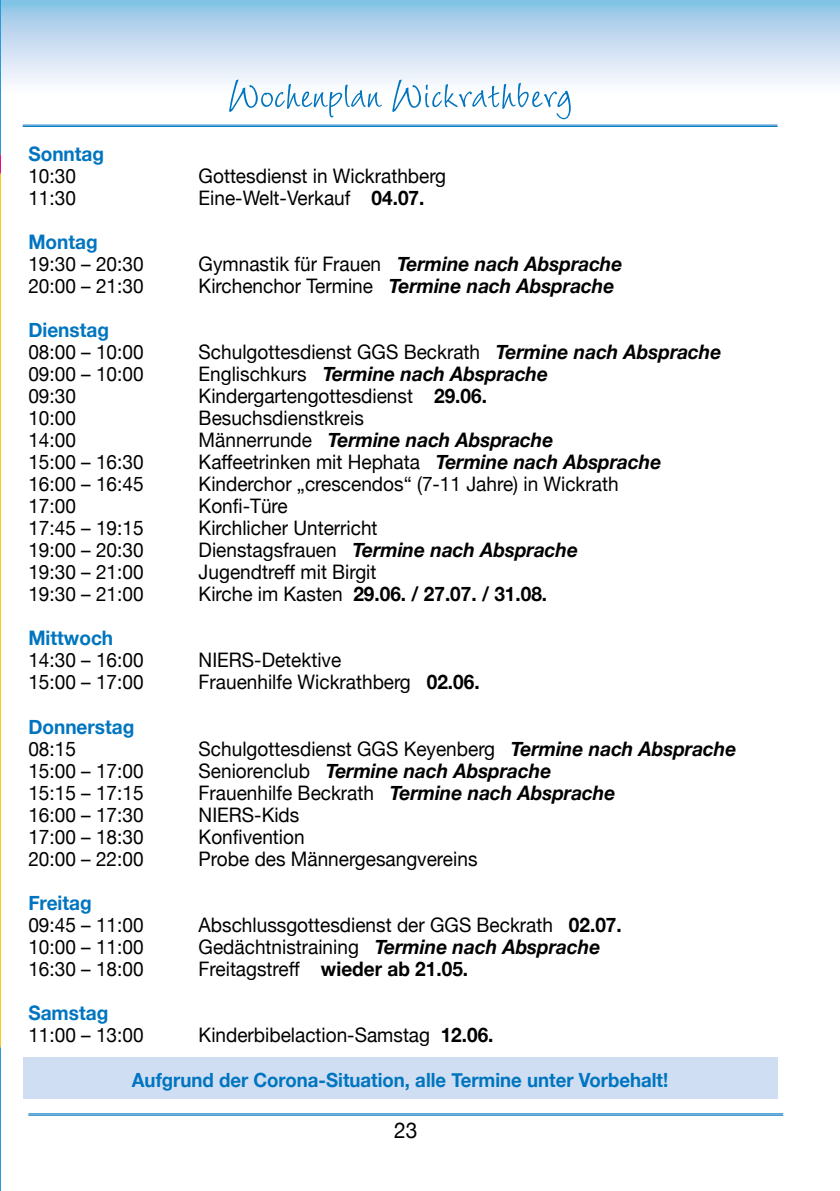
<style>
.page{position:relative;width:840px;height:1191px;background:#fff}
.page>*{position:absolute;margin:0;border:0;box-sizing:border-box;transform-origin:0 0}
.t1{font:54px "Wiesbaden Swing";color:#0075bf}
.t2{font:22px "Helvetica Neue";color:#000;scale:.95 1}
.t3{font:20px "Helvetica Neue";color:#000;scale:.95 1}
.t4{font:italic 700 20px "Helvetica Neue";color:#000;scale:.95 1}
.t5{font:700 20px "Helvetica Neue";color:#000;scale:.95 1}
.t6{font:700 20px "Helvetica Neue";color:#0075bf;scale:.95 1}
.t7{font:700 19.6px "Helvetica Neue";color:#0075bf;scale:.95 1}
.s1{font-weight:700}
.s2{font-weight:400;font-style:normal}
.s3{font-weight:700;font-style:italic}
.s4{font-weight:400}
</style>
<div class="page">
<svg style="left:1px;top:0;width:838px;height:127px"></svg>
<hr style="left:28px;top:1113px;width:754px;height:1px;background:#0075bf">
<hr style="left:28px;top:1114px;width:754px;height:1px;background:#0075bf">
<hr style="left:23px;top:125px;width:754px;height:1px;background:#0075bf">
<hr style="left:23px;top:126px;width:754px;height:1px;background:#0075bf">
<div style="left:23px;top:1057px;width:754px;height:41px;background:#cfdef3"></div>
<img style="left:0;top:0;width:1px;height:1191px">
<h1 class="t1" style="left:228px;top:64px;width:346px">Wochenplan Wickrathberg</h1>
<p class="t6" style="left:28px;top:138px;width:81px">Sonntag</p>
<p class="t3" style="left:28px;top:162px;width:52px">10:30</p>
<p class="t3" style="left:198px;top:162px;width:262px">Gottesdienst in Wickrathberg</p>
<p class="t3" style="left:28px;top:184px;width:52px">11:30</p>
<p class="t3" style="left:198px;top:184px;width:239px">Eine-Welt-Verkauf <span class="s1">04.07.</span></p>
<p class="t6" style="left:28px;top:226px;width:74px">Montag</p>
<p class="t3" style="left:28px;top:250px;width:123px">19:30 – 20:30</p>
<p class="t4" style="left:198px;top:248px;width:447px"><span class="s2">Gymnastik für Frauen</span> Termine nach Absprache</p>
<p class="t3" style="left:28px;top:272px;width:123px">20:00 – 21:30</p>
<p class="t4" style="left:198px;top:270px;width:439px"><span class="s2">Kirchenchor Termine</span> Termine nach Absprache</p>
<p class="t6" style="left:28px;top:314px;width:86px">Dienstag</p>
<p class="t3" style="left:28px;top:338px;width:123px">08:00 – 10:00</p>
<p class="t3" style="left:198px;top:338px;width:551px">Schulgottesdienst GGS Beckrath <span class="s3">Termine nach Absprache</span></p>
<p class="t3" style="left:28px;top:360px;width:123px">09:00 – 10:00</p>
<p class="t4" style="left:198px;top:358px;width:369px"><span class="s2">Englischkurs</span> Termine nach Absprache</p>
<p class="t3" style="left:28px;top:382px;width:52px">09:30</p>
<p class="t3" style="left:198px;top:382px;width:305px">Kindergartengottesdienst <span class="s1">29.06.</span></p>
<p class="t3" style="left:28px;top:404px;width:52px">10:00</p>
<p class="t3" style="left:198px;top:404px;width:175px">Besuchsdienstkreis</p>
<p class="t3" style="left:28px;top:426px;width:52px">14:00</p>
<p class="t4" style="left:198px;top:424px;width:375px"><span class="s2">Männerrunde</span> Termine nach Absprache</p>
<p class="t3" style="left:28px;top:448px;width:123px">15:00 – 16:30</p>
<p class="t3" style="left:198px;top:448px;width:488px">Kaffeetrinken mit Hephata <span class="s3">Termine nach Absprache</span></p>
<p class="t3" style="left:28px;top:470px;width:123px">16:00 – 16:45</p>
<p class="t3" style="left:198px;top:470px;width:443px">Kinderchor „crescendos“ (7-11 Jahre) in Wickrath</p>
<p class="t3" style="left:28px;top:492px;width:52px">17:00</p>
<p class="t3" style="left:198px;top:492px;width:95px">Konfi-Türe</p>
<p class="t3" style="left:28px;top:514px;width:123px">17:45 – 19:15</p>
<p class="t3" style="left:198px;top:514px;width:190px">Kirchlicher Unterricht</p>
<p class="t3" style="left:28px;top:536px;width:123px">19:00 – 20:30</p>
<p class="t4" style="left:198px;top:534px;width:400px"><span class="s2">Dienstagsfrauen</span> Termine nach Absprache</p>
<p class="t3" style="left:28px;top:558px;width:123px">19:30 – 21:00</p>
<p class="t3" style="left:198px;top:558px;width:188px">Jugendtreff mit Birgit</p>
<p class="t3" style="left:28px;top:580px;width:123px">19:30 – 21:00</p>
<p class="t5" style="left:198px;top:578px;width:368px"><span class="s4">Kirche im Kasten</span> 29.06. / 27.07. / 31.08.</p>
<p class="t6" style="left:28px;top:622px;width:91px">Mittwoch</p>
<p class="t3" style="left:28px;top:646px;width:123px">14:30 – 16:00</p>
<p class="t3" style="left:198px;top:646px;width:152px">NIERS-Detektive</p>
<p class="t3" style="left:28px;top:668px;width:123px">15:00 – 17:00</p>
<p class="t3" style="left:198px;top:668px;width:297px">Frauenhilfe Wickrathberg <span class="s1">02.06.</span></p>
<p class="t6" style="left:28px;top:710px;width:113px">Donnerstag</p>
<p class="t3" style="left:28px;top:734px;width:52px">08:15</p>
<p class="t3" style="left:198px;top:734px;width:567px">Schulgottesdienst GGS Keyenberg <span class="s3">Termine nach Absprache</span></p>
<p class="t3" style="left:28px;top:756px;width:123px">15:00 – 17:00</p>
<p class="t4" style="left:198px;top:754px;width:372px"><span class="s2">Seniorenclub</span> Termine nach Absprache</p>
<p class="t3" style="left:28px;top:778px;width:123px">15:15 – 17:15</p>
<p class="t4" style="left:198px;top:776px;width:440px"><span class="s2">Frauenhilfe Beckrath</span> Termine nach Absprache</p>
<p class="t3" style="left:28px;top:800px;width:123px">16:00 – 17:30</p>
<p class="t3" style="left:198px;top:800px;width:107px">NIERS-Kids</p>
<p class="t3" style="left:28px;top:822px;width:123px">17:00 – 18:30</p>
<p class="t3" style="left:198px;top:822px;width:113px">Konfivention</p>
<p class="t3" style="left:28px;top:844px;width:123px">20:00 – 22:00</p>
<p class="t3" style="left:198px;top:844px;width:295px">Probe des Männergesangvereins</p>
<p class="t6" style="left:28px;top:886px;width:68px">Freitag</p>
<p class="t3" style="left:28px;top:910px;width:123px">09:45 – 11:00</p>
<p class="t3" style="left:198px;top:910px;width:446px">Abschlussgottesdienst der GGS Beckrath <span class="s1">02.07.</span></p>
<p class="t3" style="left:28px;top:932px;width:123px">10:00 – 11:00</p>
<p class="t4" style="left:198px;top:930px;width:424px"><span class="s2">Gedächtnistraining</span> Termine nach Absprache</p>
<p class="t3" style="left:28px;top:954px;width:123px">16:30 – 18:00</p>
<p class="t5" style="left:198px;top:952px;width:285px"><span class="s4">Freitagstreff</span> wieder ab 21.05.</p>
<p class="t6" style="left:28px;top:996px;width:86px">Samstag</p>
<p class="t3" style="left:28px;top:1020px;width:123px">11:00 – 13:00</p>
<p class="t3" style="left:198px;top:1020px;width:312px">Kinderbibelaction-Samstag <span class="s1">12.06.</span></p>
<p class="t7" style="left:132px;top:1065px;width:566px">Aufgrund der Corona-Situation, alle Termine unter Vorbehalt!</p>
<p class="t2" style="left:394px;top:1114px;width:26px">23</p>
</div>
